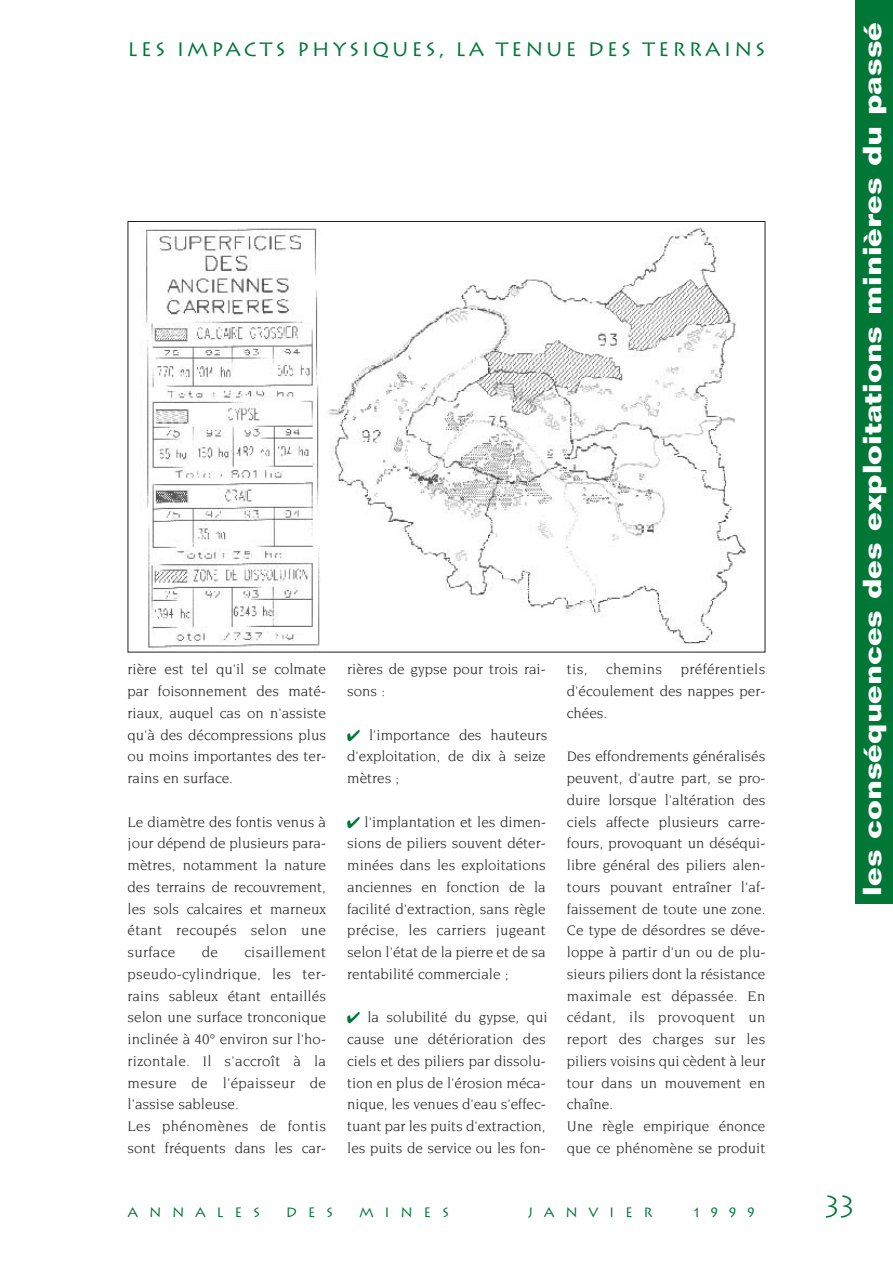
<style>
.page{position:relative;width:893px;height:1263px;background:#fff}
.page>*{position:absolute;margin:0;border:0;box-sizing:border-box;transform-origin:0 0}
.t1{font:300 30px "Lithos";color:#007737}
.t2{font:700 25.5px "Folio";color:#fff;scale:1.2 1}
.t3{font:19.5px "Lithos";letter-spacing:.15em;color:#007737}
.t4{font:15px/21.8px "Novarese";color:#231f20;text-align:justify}
.t5{font:13.5px "Lithos";letter-spacing:.79em;color:#007737}
.s1{color:#007737}
</style>
<div class="page">
<div style="left:855px;top:0;width:38px;height:904px;background:#007737"></div>
<img style="left:145px;top:227px;width:601px;height:422px">
<h3 class="t3" style="left:128px;top:38px;width:639px">LES IMPACTS PHYSIQUES, LA TENUE DES TERRAINS</h3>
<p class="t4" style="left:128px;top:659px;width:200px">rière est tel qu'il se colmate par foisonnement des maté&shy;riaux, auquel cas on n'assiste qu'à des décompressions plus ou moins importantes des ter&shy;rains en surface.</p>
<p class="t4" style="left:128px;top:811px;width:200px">Le diamètre des fontis venus à jour dépend de plusieurs para&shy;mètres, notamment la nature des terrains de recouvrement, les sols calcaires et marneux étant recoupés selon une surface</p>
<p class="t4" style="left:128px;top:942px;width:200px;text-align:left;text-indent:117px">cisaillement pseudo-cylindrique, les ter&shy;rains sableux étant entaillés selon une surface tronconique inclinée à 40° environ sur l'ho&shy;rizontale. Il s'accroît à la mesure de l'épaisseur de l'assise sableuse.<br>Les phénomènes de fontis sont fréquents dans les car-</p>
<p class="t4" style="left:202px;top:942px;width:18px">de</p>
<p class="t4" style="left:347px;top:659px;width:200px">rières de gypse pour trois rai&shy;sons :</p>
<p class="t4" style="left:347px;top:724px;width:202px"><span class="s1">✔</span> l’importance des hauteurs d'exploitation, de dix à seize mètres ;</p>
<p class="t4" style="left:347px;top:811px;width:200px"><span class="s1">✔</span> l'implantation et les dimen&shy;sions de piliers souvent déter&shy;minées dans les exploitations anciennes en fonction de la facilité d'extraction, sans règle précise, les carriers jugeant selon l'état de la pierre et de sa rentabilité commerciale ;</p>
<p class="t4" style="left:347px;top:1007px;width:202px;text-align:left"><span class="s1">✔</span> la solubilité du gypse, qui cause une détérioration des ciels et des piliers par dissolu&shy;tion en plus de l'érosion méca&shy;nique, les venues d'eau s'effec&shy;tuant par les puits d'extraction, les puits de service ou les fon-</p>
<p class="t4" style="left:567px;top:659px;width:200px">tis, chemins préférentiels d'écoulement des nappes per&shy;chées.</p>
<p class="t4" style="left:567px;top:746px;width:200px;text-align:left">Des effondrements généralisés peuvent, d'autre part, se pro&shy;duire lorsque l'altération des ciels affecte plusieurs carre&shy;fours, provoquant un déséqui&shy;libre général des piliers alen&shy;tours pouvant entraîner l'af&shy;faissement de toute une zone.<br>Ce type de désordres se déve&shy;loppe à partir d'un ou de plu&shy;sieurs piliers dont la résistance maximale est dépassée. En cédant, ils provoquent un report des charges sur les piliers voisins qui cèdent à leur tour dans un mouvement en chaîne.<br>Une règle empirique énonce que ce phénomène se produit</p>
<p class="t5" style="left:128px;top:1205px;width:134px">ANNALES</p>
<p class="t5" style="left:286px;top:1205px;width:49px">DES</p>
<p class="t5" style="left:359px;top:1205px;width:92px">MINES</p>
<p class="t5" style="left:528px;top:1205px;width:127px">JANVIER</p>
<p class="t5" style="left:694px;top:1205px;width:62px">1999</p>
<h2 class="t2" style="left:863px;top:895px;width:729px;rotate:-90deg">les conséquences des exploitations minières du passé</h2>
<h1 class="t1" style="left:824px;top:1189px;width:32px">33</h1>
</div>
